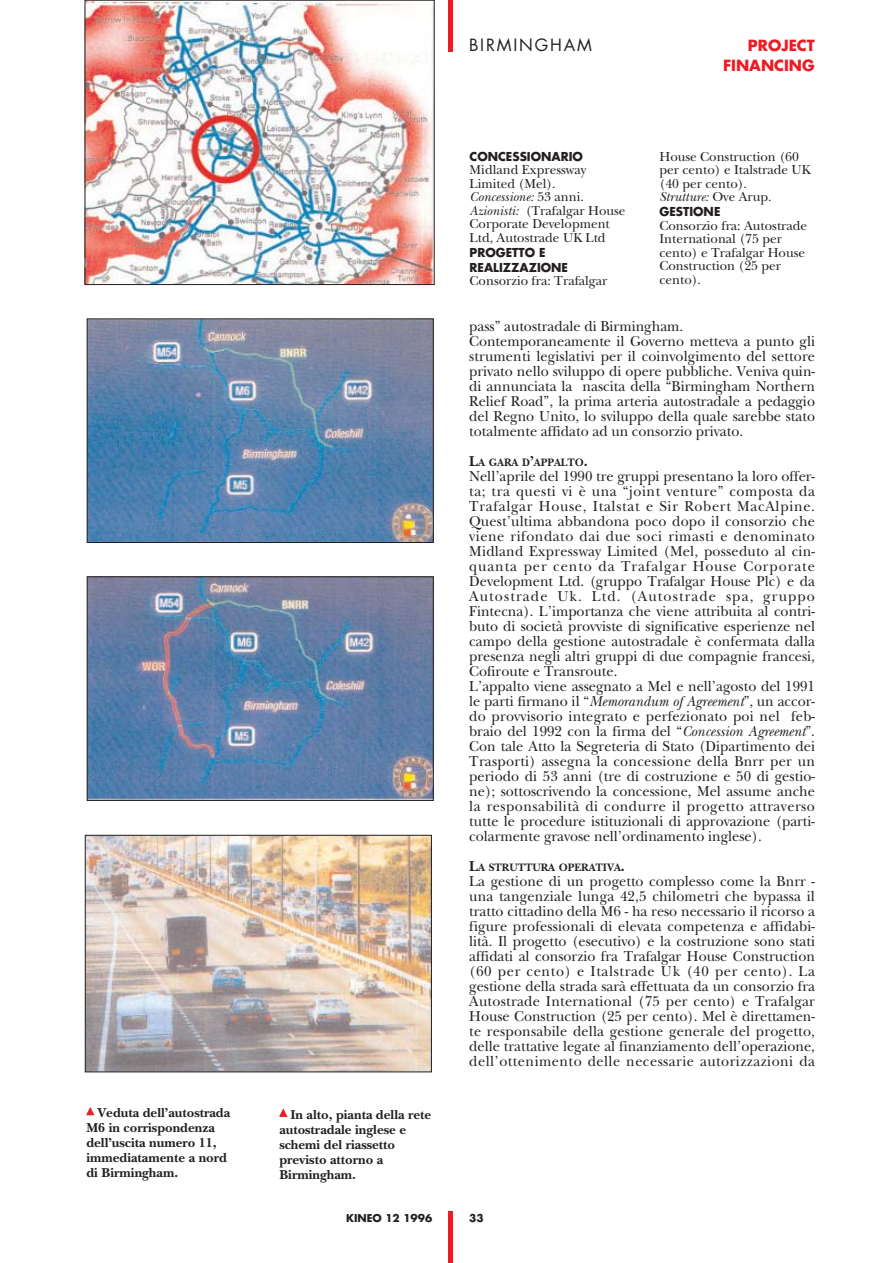
<style>
.page{position:relative;width:893px;height:1263px;background:#fff}
.page>*{position:absolute;margin:0;border:0;box-sizing:border-box;transform-origin:0 0}
.t1{font:16.5px "Futura";letter-spacing:.11em;color:#231f20}
.t2{font:15px/15px "New Baskerville";color:#231f20;scale:.96 1}
.t3{font:700 15px/19.5px "Futura";color:#ed1c24;text-align:right}
.t4{font:13.5px/13.5px "New Baskerville";color:#231f20}
.t5{font:700 13.5px/15px "New Baskerville";color:#231f20}
.t6{font:700 12px/15px "Futura";color:#231f20}
.t7{font:700 11.25px "New Baskerville";color:#231f20;scale:.96 1}
.t8{font:700 10.5px "Futura";color:#231f20}
.s1{font-style:italic}
.s2{font-family:"Carta";font-weight:400;color:#ed1c24}
.s3{font-size:15px}
</style>
<div class="page">
<div style="left:448px;top:1212px;width:5px;height:51px;background:#ed1c24"></div>
<div style="left:448px;top:0;width:5px;height:51px;background:#ed1c24"></div>
<img style="left:87px;top:2px;width:345px;height:281px">
<div style="left:85px;top:0;width:349px;height:285px;border:1px solid #231f20"></div>
<img style="left:89px;top:321px;width:342px;height:220px">
<div style="left:87px;top:319px;width:346px;height:224px;border:1px solid #231f20"></div>
<img style="left:89px;top:579px;width:342px;height:220px">
<div style="left:87px;top:577px;width:346px;height:224px;border:1px solid #231f20"></div>
<img style="left:87px;top:837px;width:343px;height:233px">
<div style="left:85px;top:835px;width:347px;height:237px;border:1px solid #231f20"></div>
<p class="t1" style="left:469px;top:36px;width:124px">BIRMINGHAM</p>
<p class="t3" style="left:723px;top:36px;width:93px">PROJECT<br>FINANCING</p>
<p class="t6" style="left:470px;top:149px;width:115px">CONCESSIONARIO</p>
<p class="t4" style="left:470px;top:164px;width:157px">Midland Expressway<br>Limited (Mel).<br><span class="s1">Concessione:</span> 53 anni.<br><span class="s1">Azionisti:</span> (Trafalgar House<br>Corporate Development<br>Ltd, Autostrade UK Ltd</p>
<p class="t6" style="left:470px;top:245px;width:100px">PROGETTO E<br>REALIZZAZIONE</p>
<p class="t4" style="left:470px;top:275px;width:139px">Consorzio fra: Trafalgar</p>
<p class="t4" style="left:659px;top:151px;width:153px">House Construction (60 per cento) e Italstrade UK (40 per cento).<br><span class="s1">Strutture:</span> Ove Arup.</p>
<p class="t6" style="left:659px;top:204px;width:62px">GESTIONE</p>
<p class="t4" style="left:659px;top:220px;width:149px">Consorzio fra: Autostrade<br>International (75 per cento) e Trafalgar House<br>Construction (25 per cento).</p>
<p class="t5" style="left:86px;top:1106px;width:145px"><span class="s2">-</span> Veduta dell’autostrada<br>M6 in corrispondenza dell’uscita numero 11, immediatamente a nord di Birmingham.</p>
<p class="t5" style="left:279px;top:1108px;width:153px"><span class="s2">-</span> In alto, pianta della rete autostradale inglese e schemi del riassetto previsto attorno a<br>Birmingham.</p>
<p class="t2" style="left:469px;top:320px;width:362px">pass” autostradale di Birmingham.<br>Contemporaneamente il Governo metteva a punto gli strumenti legislativi per il coinvolgimento del settore privato nello sviluppo di opere pubbliche. Veniva quin&shy;di annunciata la nascita della “Birmingham Northern Relief Road”, la prima arteria autostradale a pedaggio del Regno Unito, lo sviluppo della quale sarebbe stato totalmente affidato ad un consorzio privato.</p>
<p class="t7" style="left:469px;top:458px;width:125px"><span class="s3">L</span>A GARA D<span class="s3">’</span>APPALTO<span class="s3">.</span></p>
<p class="t2" style="left:469px;top:470px;width:362px">Nell’aprile del 1990 tre gruppi presentano la loro offer&shy;ta; tra questi vi è una “joint venture” composta da Trafalgar House, Italstat e Sir Robert MacAlpine.<br>Quest’ultima abbandona poco dopo il consorzio che viene rifondato dai due soci rimasti e denominato Midland Expressway Limited (Mel, posseduto al cin&shy;quanta per cento da Trafalgar House Corporate Development Ltd. (gruppo Trafalgar House Plc) e da Autostrade Uk. Ltd. (Autostrade spa, gruppo Fintecna). L’importanza che viene attribuita al contri&shy;buto di società provviste di significative esperienze nel campo della gestione autostradale è confermata dalla presenza negli altri gruppi di due compagnie francesi, Cofiroute e Transroute.<br>L’appalto viene assegnato a Mel e nell’agosto del 1991 le parti firmano il “<span class="s1">Memorandum of Agreement</span>”, un accor&shy;do provvisorio integrato e perfezionato poi nel feb&shy;braio del 1992 con la firma del “<span class="s1">Concession Agreement</span>”.<br>Con tale Atto la Segreteria di Stato (Dipartimento dei Trasporti) assegna la concessione della Bnrr per un periodo di 53 anni (tre di costruzione e 50 di gestio&shy;ne); sottoscrivendo la concessione, Mel assume anche la responsabilità di condurre il progetto attraverso tutte le procedure istituzionali di approvazione (parti&shy;colarmente gravose nell’ordinamento inglese).</p>
<p class="t7" style="left:469px;top:863px;width:164px"><span class="s3">L</span>A STRUTTURA OPERATIVA<span class="s3">.</span></p>
<p class="t2" style="left:469px;top:875px;width:362px;text-align:justify">La gestione di un progetto complesso come la Bnrr - una tangenziale lunga 42,5 chilometri che bypassa il tratto cittadino della M6 - ha reso necessario il ricorso a figure professionali di elevata competenza e affidabi&shy;lità. Il progetto (esecutivo) e la costruzione sono stati affidati al consorzio fra Trafalgar House Construction (60 per cento) e Italstrade Uk (40 per cento). La gestione della strada sarà effettuata da un consorzio fra Autostrade International (75 per cento) e Trafalgar House Construction (25 per cento). Mel è direttamen&shy;te responsabile della gestione generale del progetto, delle trattative legate al finanziamento dell’operazione, dell’ottenimento delle necessarie autorizzazioni da</p>
<p class="t8" style="left:346px;top:1212px;width:88px">KINEO 12 1996</p>
<p class="t8" style="left:469px;top:1212px;width:16px">33</p>
</div>
